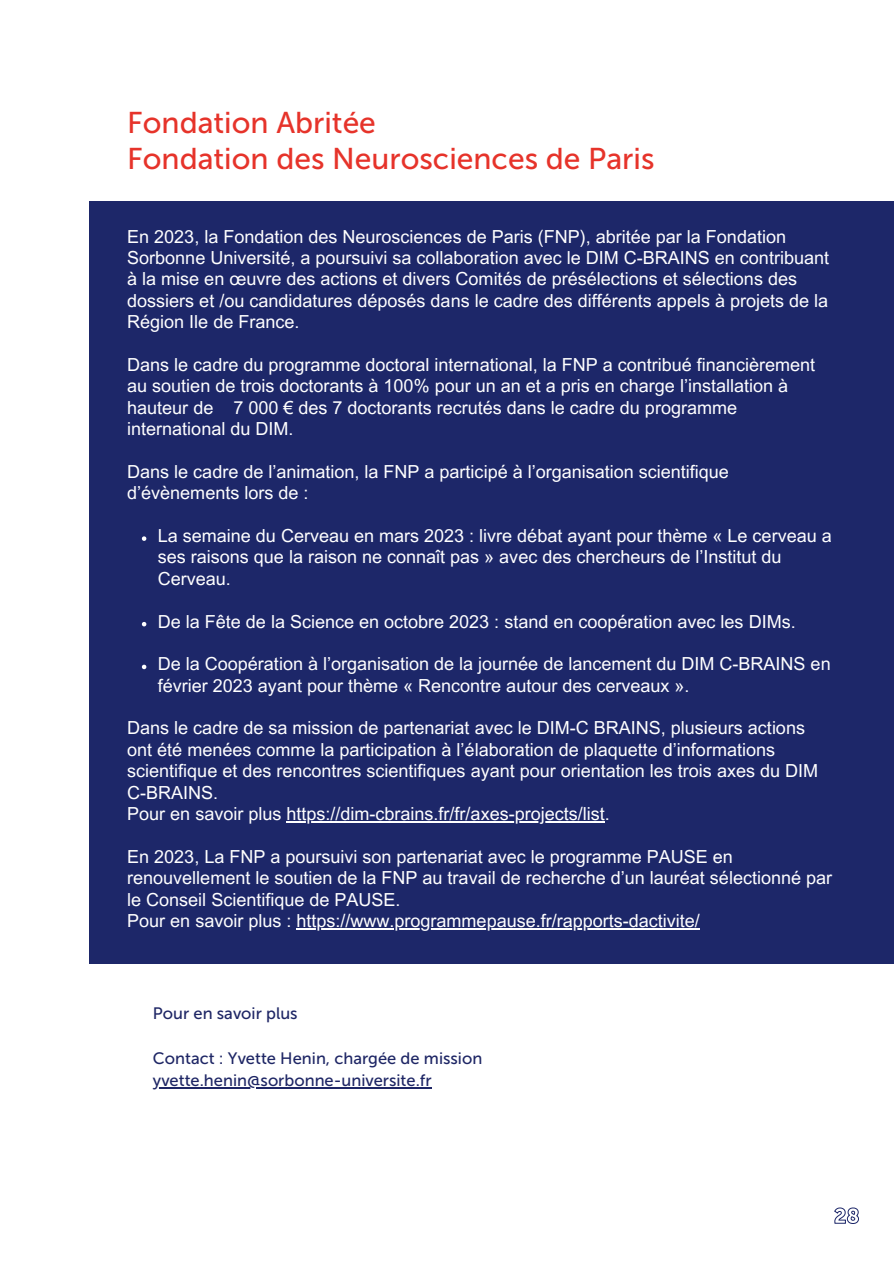
<style>
.page{position:relative;width:894px;height:1264px;background:#fff}
.page>*{position:absolute;margin:0;border:0;box-sizing:border-box;transform-origin:0 0}
.t1{font:30px/36px "Museo Sans 500";color:#e6332a}
.t2{font:18px/21.3px "Arial MT Pro";color:#fff}
.t3{font:16.5px/22.5px "Museo Sans 500";color:#1e2665}
</style>
<div class="page">
<div style="left:89px;top:201px;width:804px;height:763px;background:#1d2769"></div>
<svg style="left:142px;top:536px;width:4px;height:5px"></svg>
<svg style="left:142px;top:622px;width:4px;height:4px"></svg>
<svg style="left:142px;top:664px;width:4px;height:5px"></svg>
<hr style="left:286px;top:821px;width:318px;height:1px;background:#fff">
<hr style="left:296px;top:928px;width:403px;height:1px;background:#fff">
<hr style="left:153px;top:1087px;width:278px;height:1px;background:#1e2665">
<svg style="left:834px;top:1207px;width:25px;height:17px"></svg>
<h1 class="t1" style="left:127px;top:104px;width:528px">Fondation Abritée<br>Fondation des Neurosciences de Paris</h1>
<p class="t2" style="left:127px;top:228px;width:703px">En 2023, la Fondation des Neurosciences de Paris (FNP), abritée par la Fondation Sorbonne Université, a poursuivi sa collaboration avec le DIM C-BRAINS en contribuant à la mise en œuvre des actions et divers Comités de présélections et sélections des dossiers et /ou candidatures déposés dans le cadre des différents appels à projets de la Région Ile de France.</p>
<p class="t2" style="left:127px;top:356px;width:689px">Dans le cadre du programme doctoral international, la FNP a contribué financièrement au soutien de trois doctorants à 100% pour un an et a pris en charge l’installation à hauteur de 7 000 € des 7 doctorants recrutés dans le cadre du programme international du DIM.</p>
<p class="t2" style="left:127px;top:463px;width:603px">Dans le cadre de l’animation, la FNP a participé à l’organisation scientifique d’évènements lors de :</p>
<p class="t2" style="left:158px;top:527px;width:675px">La semaine du Cerveau en mars 2023 : livre débat ayant pour thème « Le cerveau a ses raisons que la raison ne connaît pas » avec des chercheurs de l’Institut du<br>Cerveau.</p>
<p class="t2" style="left:158px;top:613px;width:639px">De la Fête de la Science en octobre 2023 : stand en coopération avec les DIMs.</p>
<p class="t2" style="left:158px;top:655px;width:674px">De la Coopération à l’organisation de la journée de lancement du DIM C-BRAINS en février 2023 ayant pour thème « Rencontre autour des cerveaux ».</p>
<p class="t2" style="left:127px;top:719px;width:692px">Dans le cadre de sa mission de partenariat avec le DIM-C BRAINS, plusieurs actions ont été menées comme la participation à l’élaboration de plaquette d’informations scientifique et des rencontres scientifiques ayant pour orientation les trois axes du DIM C-BRAINS.<br>Pour en savoir plus https://dim-cbrains.fr/fr/axes-projects/list.</p>
<p class="t2" style="left:127px;top:848px;width:706px">En 2023, La FNP a poursuivi son partenariat avec le programme PAUSE en renouvellement le soutien de la FNP au travail de recherche d’un lauréat sélectionné par le Conseil Scientifique de PAUSE.<br>Pour en savoir plus : https://www.programmepause.fr/rapports-dactivite/</p>
<p class="t3" style="left:153px;top:1001px;width:146px">Pour en savoir plus</p>
<p class="t3" style="left:153px;top:1046px;width:331px">Contact : Yvette Henin, chargée de mission yvette.henin@sorbonne-universite.fr</p>
</div>
